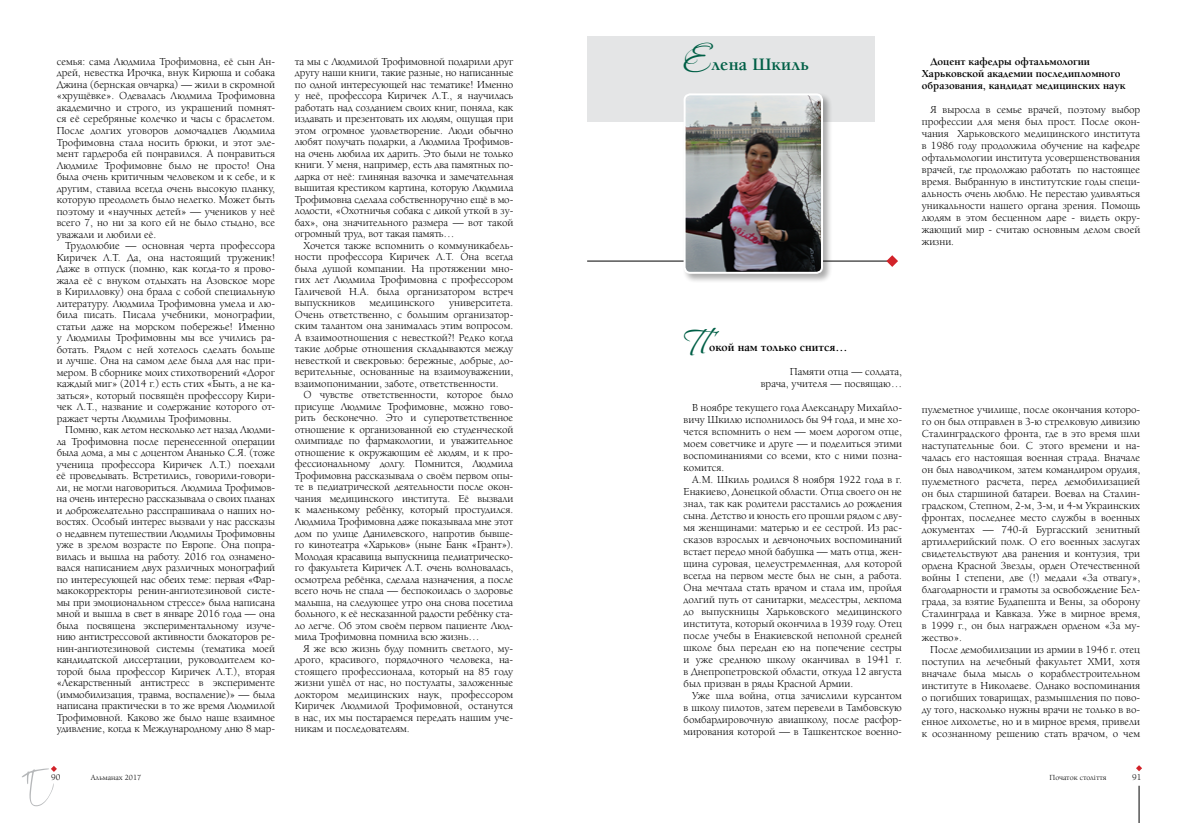
<style>
.page{position:relative;width:1197px;height:823px;background:#fff}
.page>*{position:absolute;margin:0;border:0;box-sizing:border-box;transform-origin:0 0}
.t1{font:35px "Vera Crouz";color:#005f46}
.t2{font:700 18px "Alliance";letter-spacing:.01em;color:#005f46}
.t3{font:700 12px "Alliance";color:#000}
.t4{font:11px/11.5px "Alliance";color:#000;text-align:justify}
.t5{font:700 11px/12px "Alliance";color:#000}
.t6{font:9px "Alliance";color:#000}
.t7{font:8px "Alliance";color:#000}
.s1{font-family:"Aquarelle";font-weight:400;font-size:35px}
</style>
<div class="page">
<hr style="left:1138px;top:785px;width:1px;height:37px;background:#000">
<svg style="left:1136px;top:765px;width:5px;height:5px"></svg>
<svg style="left:22px;top:766px;width:35px;height:39px"></svg>
<div style="left:587px;top:36px;width:287px;height:85px;background:#e4e5e6"></div>
<hr style="left:587px;top:261px;width:306px;height:1px;background:#000">
<svg style="left:886px;top:255px;width:11px;height:12px"></svg>
<div style="left:682px;top:92px;width:150px;height:191px;background:#000;opacity:.33"></div>
<img style="left:684px;top:94px;width:137px;height:179px">
<div style="left:683px;top:93px;width:139px;height:181px;border:2px solid #fff;border-radius:6px"></div>
<p class="t4" style="left:57px;top:55px;width:220px">семья: сама Людмила Трофимовна, её сын Ан&shy;дрей, невестка Ирочка, внук Кирюша и собака Джина (бернская овчарка) — жили в скромной «хрущёвке». Одевалась Людмила Трофимовна академично и строго, из украшений помнят&shy;ся её серебряные колечко и часы с браслетом.<br>После долгих уговоров домочадцев Людмила Трофимовна стала носить брюки, и этот эле&shy;мент гардероба ей понравился. А понравиться Людмиле Трофимовне было не просто! Она была очень критичным человеком и к себе, и к другим, ставила всегда очень высокую планку, которую преодолеть было нелегко. Может быть поэтому и «научных детей» — учеников у неё всего 7, но ни за кого ей не было стыдно, все уважали и любили её.</p>
<p class="t4" style="left:57px;top:239px;width:220px;text-indent:9px">Трудолюбие — основная черта профессора Киричек Л.Т. Да, она настоящий труженик!<br>Даже в отпуск (помню, как когда-то я прово&shy;жала её с внуком отдыхать на Азовское море в Кирилловку) она брала с собой специальную литературу. Людмила Трофимовна умела и лю&shy;била писать. Писала учебники, монографии, статьи даже на морском побережье! Именно у Людмилы Трофимовны мы все учились ра&shy;ботать. Рядом с ней хотелось сделать больше и лучше. Она на самом деле была для нас при&shy;мером. В сборнике моих стихотворений «Дорог каждый миг» (2014 г.) есть стих «Быть, а не ка&shy;заться», который посвящён профессору Кири&shy;чек Л.Т., название и содержание которого от&shy;ражает черты Людмилы Трофимовны.</p>
<p class="t4" style="left:57px;top:423px;width:220px;text-indent:9px">Помню, как летом несколько лет назад Людми&shy;ла Трофимовна после перенесенной операции была дома, а мы с доцентом Ананько С.Я. (тоже ученица профессора Киричек Л.Т.) поехали её проведывать. Встретились, говорили-говори&shy;ли, не могли наговориться. Людмила Трофимов&shy;на очень интересно рассказывала о своих планах и доброжелательно расспрашивала о наших но&shy;востях. Особый интерес вызвали у нас рассказы о недавнем путешествии Людмилы Трофимовны уже в зрелом возрасте по Европе. Она попра&shy;вилась и вышла на работу. 2016 год ознамено&shy;вался написанием двух различных монографий по интересующей нас обеих теме: первая «Фар&shy;макокорректоры ренин-ангиотезиновой систе&shy;мы при эмоциональном стрессе» была написана мной и вышла в свет в январе 2016 года — она была посвящена экспериментальному изуче&shy;нию антистрессовой активности блокаторов ре&shy;нин-ангиотезиновой системы (тематика моей кандидатской диссертации, руководителем ко&shy;торой была профессор Киричек Л.Т.), вторая «Лекарственный антистресс в эксперименте (иммобилизация, травма, воспаление)» — была написана практически в то же время Людмилой Трофимовной. Каково же было наше взаимное удивление, когда к Международному дню 8 мар-</p>
<p class="t4" style="left:295px;top:55px;width:220px">та мы с Людмилой Трофимовной подарили друг другу наши книги, такие разные, но написанные по одной интересующей нас тематике! Именно у неё, профессора Киричек Л.Т., я научилась работать над созданием своих книг, поняла, как издавать и презентовать их людям, ощущая при этом огромное удовлетворение. Люди обычно любят получать подарки, а Людмила Трофимов&shy;на очень любила их дарить. Это были не только книги. У меня, например, есть два памятных по&shy;дарка от неё: глиняная вазочка и замечательная вышитая крестиком картина, которую Людмила Трофимовна сделала собственноручно ещё в мо&shy;лодости, «Охотничья собака с дикой уткой в зу&shy;бах», она значительного размера — вот такой огромный труд, вот такая память…</p>
<p class="t4" style="left:295px;top:239px;width:220px;text-indent:9px">Хочется также вспомнить о коммуникабель&shy;ности профессора Киричек Л.Т. Она всегда была душой компании. На протяжении мно&shy;гих лет Людмила Трофимовна с профессором Галичевой Н.А. была организатором встреч выпускников</p>
<p class="t4" style="left:369px;top:297px;width:67px">медицинского</p>
<p class="t4" style="left:295px;top:297px;width:220px;text-indent:154px">университета.<br>Очень ответственно, с большим организатор&shy;ским талантом она занималась этим вопросом.<br>А взаимоотношения с невесткой?! Редко когда такие добрые отношения складываются между невесткой и свекровью: бережные, добрые, до&shy;верительные, основанные на взаимоуважении, взаимопонимании, заботе, ответственности.</p>
<p class="t4" style="left:295px;top:389px;width:220px;text-indent:9px">О чувстве ответственности, которое было присуще Людмиле Трофимовне, можно гово&shy;рить бесконечно. Это и суперответственное отношение к организованной ею студенческой олимпиаде по фармакологии, и уважительное отношение к окружающим её людям, и к про&shy;фессиональному долгу. Помнится, Людмила Трофимовна рассказывала о своём первом опы&shy;те в педиатрической деятельности после окон&shy;чания медицинского института. Её вызвали к маленькому ребёнку, который простудился.<br>Людмила Трофимовна даже показывала мне этот дом по улице Данилевского, напротив бывше&shy;го кинотеатра «Харьков» (ныне Банк «Грант»).<br>Молодая красавица выпускница педиатрическо&shy;го факультета Киричек Л.Т. очень волновалась, осмотрела ребёнка, сделала назначения, а после всего ночь не спала — беспокоилась о здоровье малыша, на следующее утро она снова посетила больного, к её несказанной радости ребёнку ста&shy;ло легче. Об этом своём первом пациенте Люд&shy;мила Трофимовна помнила всю жизнь…</p>
<p class="t4" style="left:295px;top:641px;width:220px;text-indent:9px">Я же всю жизнь буду помнить светлого, му&shy;дрого, красивого, порядочного человека, на&shy;стоящего профессионала, который на 85 году жизни ушёл от нас, но постулаты, заложенные доктором медицинских наук, профессором Киричек Людмилой Трофимовной, останутся в нас, их мы постараемся передать нашим уче&shy;никам и последователям.</p>
<h2 class="t2" style="left:683px;top:53px;width:127px"><span class="s1">Е</span>лена Шкиль</h2>
<p class="t5" style="left:921px;top:55px;width:205px;text-indent:9px">Доцент кафедры офтальмологии<br>Харьковской академии последипломного образования, кандидат медицинских наук</p>
<p class="t4" style="left:921px;top:103px;width:220px;line-height:12px;text-indent:9px">Я выросла в семье врачей, поэтому выбор профессии для меня был прост. После окон&shy;чания Харьковского медицинского института в 1986 году продолжила обучение на кафедре офтальмологии института усовершенствования врачей, где продолжаю работать по настоящее время. Выбранную в институтские годы специ&shy;альность очень люблю. Не перестаю удивляться уникальности нашего органа зрения. Помощь людям в этом бесценном даре - видеть окру&shy;жающий мир - считаю основным делом своей жизни.</p>
<h1 class="t1" style="left:683px;top:323px;width:27px">П</h1>
<p class="t3" style="left:709px;top:339px;width:140px">окой нам только снится…</p>
<p class="t4" style="left:760px;top:364px;width:143px;line-height:12px;text-align:right">Памяти отца — солдата, врача, учителя — посвящаю…</p>
<p class="t4" style="left:683px;top:400px;width:220px;line-height:12px;text-indent:9px">В ноябре текущего года Александру Михайло&shy;вичу Шкилю исполнилось бы 94 года, и мне хо&shy;чется вспомнить о нем — моем дорогом отце, моем советчике и друге — и поделиться этими воспоминаниями со всеми, кто с ними позна&shy;комится.</p>
<p class="t4" style="left:683px;top:472px;width:220px;line-height:12px;text-indent:9px">А.М. Шкиль родился 8 ноября 1922 года в г.<br>Енакиево, Донецкой области. Отца своего он не знал, так как родители расстались до рождения сына. Детство и юность его прошли рядом с дву&shy;мя женщинами: матерью и ее сестрой. Из рас&shy;сказов взрослых и девчоночьих воспоминаний встает передо мной бабушка — мать отца, жен&shy;щина суровая, целеустремленная, для которой всегда на первом месте был не сын, а работа.<br>Она мечтала стать врачом и стала им, пройдя долгий путь от санитарки, медсестры, лекпома до выпускницы Харьковского медицинского института, который окончила в 1939 году. Отец после учебы в Енакиевской неполной средней школе был передан ею на попечение сестры и уже среднюю школу оканчивал в 1941 г. в Днепропетровской области, откуда 12 августа был призван в ряды Красной Армии.</p>
<p class="t4" style="left:683px;top:689px;width:220px;line-height:12px;text-indent:9px">Уже шла война, отца зачислили курсантом в школу пилотов, затем перевели в Тамбовскую бомбардировочную авиашколу, после расфор&shy;мирования которой — в Ташкентское военно-</p>
<p class="t4" style="left:921px;top:403px;width:220px;line-height:12px">пулеметное училище, после окончания которо&shy;го он был отправлен в 3-ю стрелковую дивизию Сталинградского фронта, где в это время шли наступательные бои. С этого времени и на&shy;чалась его настоящая военная страда. Вначале он был наводчиком, затем командиром орудия, пулеметного расчета, перед демобилизацией он был старшиной батареи. Воевал на Сталин&shy;градском, Степном, 2-м, 3-м, и 4-м Украинских фронтах, последнее место службы в военных документах — 740-й Бургасский зенитный артиллерийский полк. О его военных заслугах свидетельствуют два ранения и контузия, три ордена Красной Звезды, орден Отечественной войны I степени, две (!) медали «За отвагу», благодарности и грамоты за освобождение Бел&shy;града, за взятие Будапешта и Вены, за оборону Сталинграда и Кавказа. Уже в мирное время, в 1999 г., он был награжден орденом «За му&shy;жество».</p>
<p class="t4" style="left:921px;top:643px;width:220px;line-height:12px;text-indent:9px">После демобилизации из армии в 1946 г. отец поступил на лечебный факультет ХМИ, хотя вначале была мысль о кораблестроительном институте в Николаеве. Однако воспоминания о погибших товарищах, размышления по пово&shy;ду того, насколько нужны врачи не только в во&shy;енное лихолетье, но и в мирное время, привели к осознанному решению стать врачом, о чем</p>
<p class="t6" style="left:51px;top:771px;width:11px">90</p>
<p class="t7" style="left:91px;top:772px;width:52px">Альманах 2017</p>
<p class="t7" style="left:1049px;top:772px;width:58px">Початок століття</p>
<p class="t6" style="left:1131px;top:771px;width:11px">91</p>
</div>
